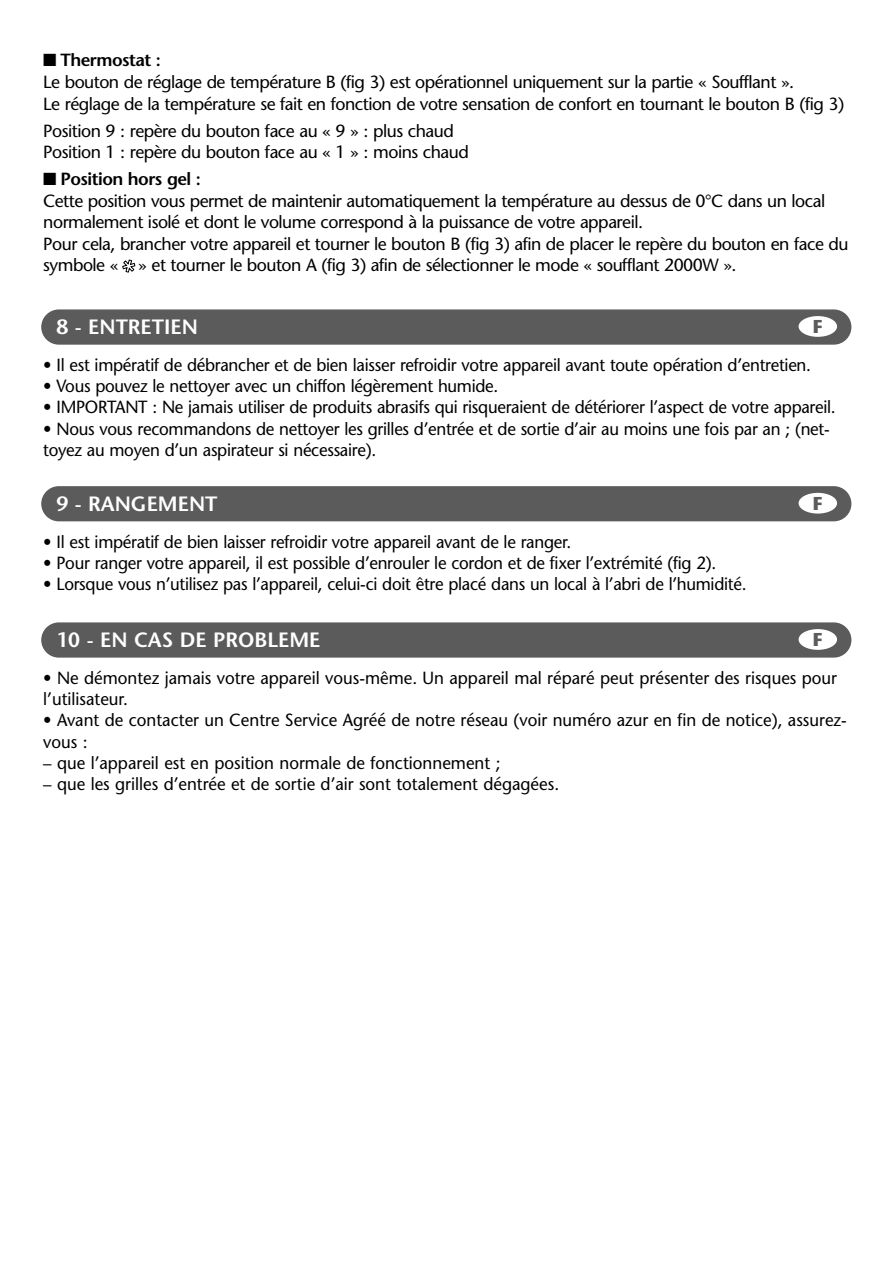
<style>
.page{position:relative;width:893px;height:1263px;background:#fff}
.page>*{position:absolute;margin:0;border:0;box-sizing:border-box;transform-origin:0 0}
.t1{font:600 20.7px "Stone Sans";color:#fff}
.t2{font:700 18.6px "Stone Sans";color:#5b5b5b}
.t3{font:17.55px/21.1px "Stone Sans";letter-spacing:-.015em;color:#000;scale:.96 1}
.t4{font:17.55px/22.6px "Stone Sans";letter-spacing:-.015em;color:#000}
.s1{font-weight:600}
</style>
<div class="page">
<div style="left:41px;top:309px;width:810px;height:36px;background:#5b5b5b;border-radius:18px"></div>
<div style="left:798px;top:316px;width:39px;height:21px;background:#fff;border-radius:50%"></div>
<div style="left:41px;top:486px;width:810px;height:35px;background:#5b5b5b;border-radius:18px"></div>
<div style="left:798px;top:493px;width:39px;height:21px;background:#fff;border-radius:50%"></div>
<div style="left:41px;top:622px;width:810px;height:36px;background:#5b5b5b;border-radius:18px"></div>
<div style="left:798px;top:629px;width:39px;height:21px;background:#fff;border-radius:50%"></div>
<svg style="left:122px;top:259px;width:14px;height:14px"></svg>
<p class="t4" style="left:43px;top:50px;width:752px">■ <span class="s1">Thermostat :<br></span>Le bouton de réglage de température B (fig 3) est opérationnel uniquement sur la partie « Soufflant ».</p>
<p class="t4" style="left:43px;top:92px;width:802px;line-height:27px">Le réglage de la température se fait en fonction de votre sensation de confort en tournant le bouton B (fig 3)<br>Position 9 : repère du bouton face au « 9 » : plus chaud</p>
<p class="t4" style="left:43px;top:142px;width:427px">Position 1 : repère du bouton face au « 1 » : moins chaud</p>
<p class="t4" style="left:43px;top:169px;width:783px">■ <span class="s1">Position hors gel :<br></span>Cette position vous permet de maintenir automatiquement la température au dessus de 0°C dans un local</p>
<p class="t4" style="left:43px;top:214px;width:806px;line-height:21.1px">normalement isolé et dont le volume correspond à la puissance de votre appareil.<br>Pour cela, brancher votre appareil et tourner le bouton B (fig 3) afin de placer le repère du bouton en face du symbole « » et tourner le bouton A (fig 3) afin de sélectionner le mode « soufflant 2000W ».</p>
<p class="t1" style="left:56px;top:319px;width:143px">8 - ENTRETIEN</p>
<p class="t2" style="left:812px;top:319px;width:11px">F</p>
<p class="t3" style="left:43px;top:356px;width:801px">• Il est impératif de débrancher et de bien laisser refroidir votre appareil avant toute opération d’entretien.</p>
<p class="t3" style="left:43px;top:378px;width:475px">• Vous pouvez le nettoyer avec un chiffon légèrement humide.</p>
<p class="t3" style="left:43px;top:399px;width:827px">• IMPORTANT : Ne jamais utiliser de produits abrasifs qui risqueraient de détériorer l’aspect de votre appareil.</p>
<p class="t3" style="left:43px;top:420px;width:820px">• Nous vous recommandons de nettoyer les grilles d’entrée et de sortie d’air au moins une fois par an ; (net&shy;toyez au moyen d’un aspirateur si nécessaire).</p>
<p class="t1" style="left:56px;top:496px;width:163px">9 - RANGEMENT</p>
<p class="t2" style="left:812px;top:496px;width:11px">F</p>
<p class="t3" style="left:43px;top:533px;width:551px">• Il est impératif de bien laisser refroidir votre appareil avant de le ranger.</p>
<p class="t3" style="left:43px;top:554px;width:702px">• Pour ranger votre appareil, il est possible d’enrouler le cordon et de fixer l’extrémité (fig 2).</p>
<p class="t3" style="left:43px;top:575px;width:734px">• Lorsque vous n’utilisez pas l’appareil, celui-ci doit être placé dans un local à l’abri de l’humidité.</p>
<p class="t1" style="left:56px;top:632px;width:265px">10 - EN CAS DE PROBLEME</p>
<p class="t2" style="left:812px;top:632px;width:11px">F</p>
<p class="t3" style="left:43px;top:669px;width:828px">• Ne démontez jamais votre appareil vous-même. Un appareil mal réparé peut présenter des risques pour l’utilisateur.</p>
<p class="t3" style="left:43px;top:712px;width:838px">• Avant de contacter un Centre Service Agréé de notre réseau (voir numéro azur en fin de notice), assurez&shy;vous :</p>
<p class="t3" style="left:43px;top:754px;width:478px">– que l’appareil est en position normale de fonctionnement ;</p>
<p class="t3" style="left:43px;top:775px;width:539px">– que les grilles d’entrée et de sortie d’air sont totalement dégagées.</p>
</div>
